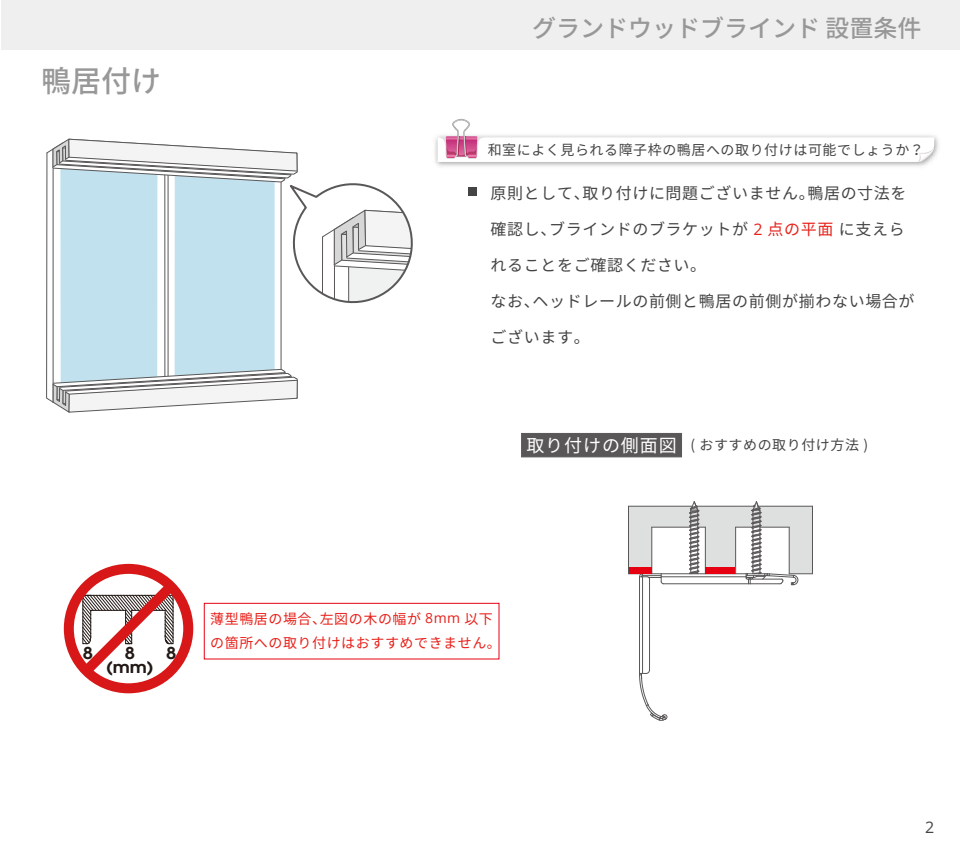
<style>
.page{position:relative;width:960px;height:850px;background:#fff}
.page>*{position:absolute;margin:0;border:0;box-sizing:border-box;transform-origin:0 0}
.t1{font:500 30px "Noto Sans CJ Kjp";color:#999899}
.t2{font:500 24px "Noto Sans CJ Kjp";color:#999899}
.t3{font:600 16.4px/14.3px "Avant Garde";color:#221815;text-align:center;scale:1.11 1}
.t4{font:16px "Noto Sans CJ Kjp";letter-spacing:.04em;color:#454444}
.t5{font:16px "Open Sans";color:#444}
.t6{font:14px "Noto Sans CJ Kjp";letter-spacing:.04em;color:#454444}
.t7{font:14px/23.8px "Noto Sans CJ Kjp";letter-spacing:.04em;color:#e7211a}
.s1{font-family:"Open Sans";color:#e7211a}
.s2{color:#e7211a}
.s3{font-family:"Noto Sans Mono CJ Kjp";font-size:18px;color:#fff}
.s4{font-family:"Open Sans"}
</style>
<div class="page">
<img style="left:435px;top:135px;width:504px;height:32px">
<svg style="left:438px;top:119px;width:496px;height:43px"></svg>
<div style="left:468px;top:187px;width:9px;height:9px;background:#444"></div>
<div style="left:521px;top:433px;width:161px;height:24px;background:#595757"></div>
<div style="left:64px;top:564px;width:129px;height:129px;border:10px solid #d71718;border-radius:50%"></div>
<svg style="left:72px;top:572px;width:113px;height:113px"></svg>
<div style="left:204px;top:603px;width:295px;height:56px;border:1px solid #e60012"></div>
<div style="left:1px;top:0;width:959px;height:50px;background:#efefef"></div>
<svg style="left:46px;top:138px;width:367px;height:275px"></svg>
<hr style="left:642px;top:577px;width:1px;height:96px;background:#595757">
<hr style="left:649px;top:579px;width:1px;height:91px;background:#595757">
<hr style="left:639px;top:577px;width:1px;height:96px;background:#595757">
<svg style="left:639px;top:670px;width:28px;height:51px"></svg>
<hr style="left:812px;top:506px;width:1px;height:68px;background:#595757">
<hr style="left:628px;top:506px;width:1px;height:68px;background:#595757">
<svg style="left:629px;top:501px;width:183px;height:85px"></svg>
<div style="left:629px;top:567px;width:22px;height:6px;background:#e60012"></div>
<div style="left:706px;top:567px;width:29px;height:6px;background:#e60012"></div>
<h1 class="t1" style="left:41px;top:64px;width:122px">鴨居付け</h1>
<h2 class="t2" style="left:532px;top:15px;width:391px">グランドウッドブラインド 設置条件</h2>
<p class="t6" style="left:488px;top:142px;width:438px">和室によく見られる障子枠の鴨居への取り付けは可能でしょうか？</p>
<p class="t4" style="left:491px;top:184px;width:418px">原則として、取り付けに問題ございません。鴨居の寸法を</p>
<p class="t4" style="left:491px;top:221px;width:416px">確認し、ブラインドのブラケットが <span class="s1">2</span> <span class="s2">点の平面</span>に支えら</p>
<p class="t4" style="left:491px;top:257px;width:217px">れることをご確認ください。</p>
<p class="t4" style="left:491px;top:292px;width:426px">なお、ヘッドレールの前側と鴨居の前側が揃わない場合が</p>
<p class="t4" style="left:491px;top:328px;width:101px">ございます。</p>
<p class="t6" style="left:526px;top:437px;width:343px"><span class="s3">取り付けの側面図</span> ( おすすめの取り付け方法 )</p>
<p class="t3" style="left:83px;top:646px;width:11px">8</p>
<p class="t3" style="left:166px;top:646px;width:11px">8</p>
<p class="t3" style="left:106px;top:646px;width:45px">8 (mm)</p>
<p class="t7" style="left:210px;top:607px;width:292px">薄型鴨居の場合、左図の木の幅が <span class="s4">8mm</span> 以下の箇所への取り付けはおすすめできません。</p>
<p class="t5" style="left:925px;top:816px;width:11px">2</p>
</div>
